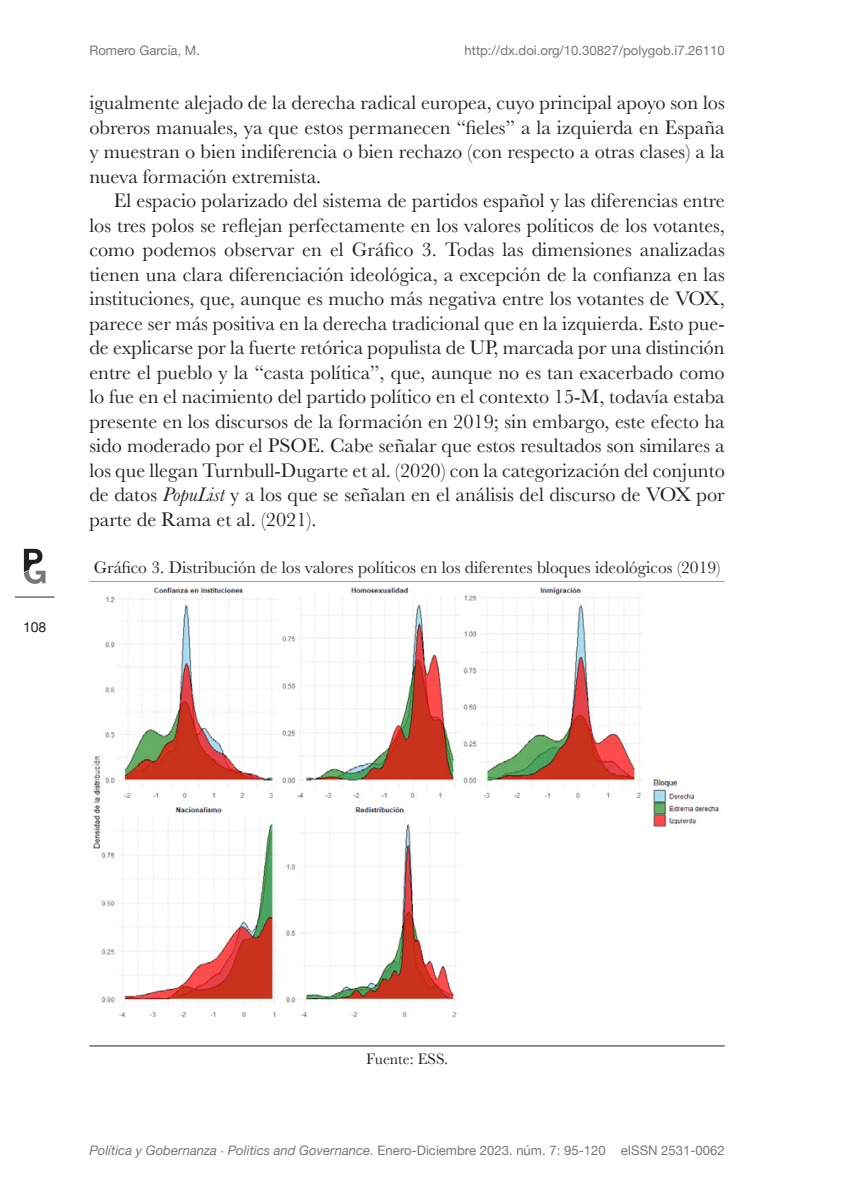
<style>
.page{position:relative;width:844px;height:1191px;background:#fff}
.page>*{position:absolute;margin:0;border:0;box-sizing:border-box;transform-origin:0 0}
.t1{font:20.3px/24.5px "Baskerville";color:#231f20;text-align:justify}
.Leyenda{font:17.5px "Baskerville";color:#231f20}
.Piefoto{font:15.75px "Baskerville";color:#231f20}
.t2{font:14px "Helvetica Neue";color:#231f20}
.t3{font:13.12px "Helvetica Neue";color:#76787b}
.s1{font-style:italic}
</style>
<div class="page">
<hr style="left:89px;top:1045px;width:635px;height:1px;background:#231f20">
<img style="left:93px;top:587px;width:626px;height:431px">
<svg style="left:24px;top:549px;width:22px;height:35px"></svg>
<hr style="left:15px;top:596px;width:40px;height:1px;background:#231f20">
<p class="t2" style="left:23px;top:616px;width:25px">108</p>
<p class="t3" style="left:89px;top:41px;width:112px">Romero García, M.</p>
<p class="t3" style="left:464px;top:41px;width:262px">http://dx.doi.org/10.30827/polygob.i7.26110</p>
<p class="t1" style="left:89px;top:91px;width:636px">igualmente alejado de la derecha radical europea, cuyo principal apoyo son los obreros manuales, ya que estos permanecen “fieles” a la izquierda en España y muestran o bien indiferencia o bien rechazo (con respecto a otras clases) a la nueva formación extremista.</p>
<p class="t1" style="left:89px;top:189px;width:636px;text-indent:24px">El espacio polarizado del sistema de partidos español y las diferencias entre los tres polos se reflejan perfectamente en los valores políticos de los votantes, como podemos observar en el Gráfico 3. Todas las dimensiones analizadas tienen una clara diferenciación ideológica, a excepción de la confianza en las instituciones, que, aunque es mucho más negativa entre los votantes de VOX, parece ser más positiva en la derecha tradicional que en la izquierda. Esto pue&shy;de explicarse por la fuerte retórica populista de UP, marcada por una distinción entre el pueblo y la “casta política”, que, aunque no es tan exacerbado como lo fue en el nacimiento del partido político en el contexto 15-M, todavía estaba presente en los discursos de la formación en 2019; sin embargo, este efecto ha sido moderado por el PSOE. Cabe señalar que estos resultados son similares a los que llegan Turnbull-Dugarte et al. (2020) con la categorización del conjunto de datos <span class="s1">PopuList</span> y a los que se señalan en el análisis del discurso de VOX por parte de Rama et al. (2021).</p>
<p class="Leyenda" style="left:94px;top:556px;width:628px">Gráfico 3. Distribución de los valores políticos en los diferentes bloques ideológicos (2019)</p>
<p class="Piefoto" style="left:366px;top:1048px;width:83px">Fuente: ESS.</p>
<p class="t3" style="left:89px;top:1140px;width:636px"><span class="s1">Política y Gobernanza · Politics and Governance.</span> Enero-Diciembre 2023. núm. 7: 95-120 eISSN 2531-0062</p>
</div>
